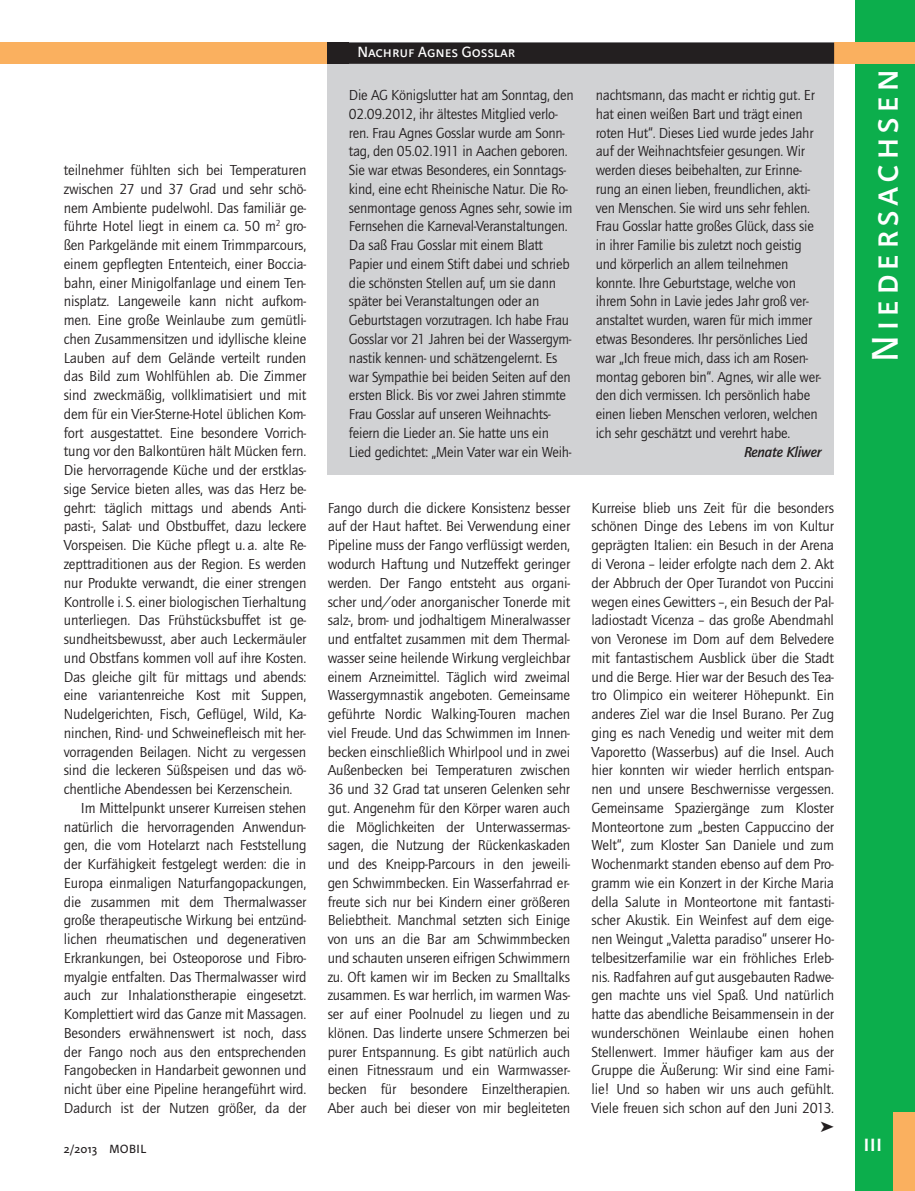
<style>
.page{position:relative;width:915px;height:1191px;background:#fff}
.page>*{position:absolute;margin:0;border:0;box-sizing:border-box;transform-origin:0 0}
.t1{font:37.5px "Linotype Projekt SC";letter-spacing:.1em;color:#fff}
.t2{font:700 18px "Linotype Projekt";color:#fff}
.t3{font:15px/18.8px "Quay Sans ITC";letter-spacing:-.01em;color:#231f20;text-align:justify}
.t4{font:15px "Linotype Projekt SC";letter-spacing:-.01em;color:#fff}
.t5{font:italic 500 15px "Quay Sans ITC";letter-spacing:-.015em;color:#231f20}
.t6{font:12px "Linotype Projekt";letter-spacing:.015em;color:#231f20}
</style>
<div class="page">
<div style="left:855px;top:0;width:59px;height:1191px;background:#0cae4c"></div>
<div style="left:0;top:43px;width:914px;height:21px;background:#fab05f"></div>
<div style="left:893px;top:1113px;width:21px;height:78px;background:#fab05f"></div>
<div style="left:327px;top:43px;width:506px;height:432px;background:#d1d2d4"></div>
<div style="left:336px;top:43px;width:497px;height:21px;background:#231f20"></div>
<div style="left:327px;top:43px;width:22px;height:21px;background:#231f20"></div>
<p class="t3" style="left:64px;top:162px;width:244px">teilnehmer fühlten sich bei Temperaturen</p>
<p class="t3" style="left:64px;top:181px;width:244px">zwischen 27 und 37 Grad und sehr schö-</p>
<p class="t3" style="left:64px;top:199px;width:244px">nem Ambiente pudelwohl. Das familiär ge-</p>
<p class="t3" style="left:64px;top:218px;width:244px">führte Hotel liegt in einem ca. 50 m<sup>2</sup> gro-</p>
<p class="t3" style="left:64px;top:237px;width:244px">ßen Parkgelände mit einem Trimmparcours,</p>
<p class="t3" style="left:64px;top:256px;width:243px">einem gepflegten Ententeich, einer Boccia-</p>
<p class="t3" style="left:64px;top:274px;width:243px">bahn, einer Minigolfanlage und einem Ten-</p>
<p class="t3" style="left:64px;top:293px;width:243px">nisplatz. Langeweile kann nicht aufkom-</p>
<p class="t3" style="left:64px;top:312px;width:244px">men. Eine große Weinlaube zum gemütli-</p>
<p class="t3" style="left:64px;top:331px;width:244px">chen Zusammensitzen und idyllische kleine</p>
<p class="t3" style="left:64px;top:349px;width:244px">Lauben auf dem Gelände verteilt runden</p>
<p class="t3" style="left:64px;top:368px;width:244px">das Bild zum Wohlfühlen ab. Die Zimmer</p>
<p class="t3" style="left:64px;top:387px;width:244px">sind zweckmäßig, vollklimatisiert und mit</p>
<p class="t3" style="left:64px;top:406px;width:243px">dem für ein Vier-Sterne-Hotel üblichen Kom-</p>
<p class="t3" style="left:64px;top:424px;width:244px">fort ausgestattet. Eine besondere Vorrich-</p>
<p class="t3" style="left:64px;top:443px;width:244px">tung vor den Balkontüren hält Mücken fern.</p>
<p class="t3" style="left:64px;top:462px;width:244px">Die hervorragende Küche und der erstklas-</p>
<p class="t3" style="left:64px;top:481px;width:244px">sige Service bieten alles, was das Herz be-</p>
<p class="t3" style="left:64px;top:499px;width:244px">gehrt: täglich mittags und abends Anti-</p>
<p class="t3" style="left:64px;top:518px;width:244px">pasti-, Salat- und Obstbuffet, dazu leckere</p>
<p class="t3" style="left:64px;top:537px;width:244px">Vorspeisen. Die Küche pflegt u. a. alte Re-</p>
<p class="t3" style="left:64px;top:556px;width:244px">zepttraditionen aus der Region. Es werden</p>
<p class="t3" style="left:64px;top:574px;width:244px">nur Produkte verwandt, die einer strengen</p>
<p class="t3" style="left:64px;top:593px;width:244px">Kontrolle i. S. einer biologischen Tierhaltung</p>
<p class="t3" style="left:64px;top:612px;width:244px">unterliegen. Das Frühstücksbuffet ist ge-</p>
<p class="t3" style="left:64px;top:631px;width:244px">sundheitsbewusst, aber auch Leckermäuler</p>
<p class="t3" style="left:64px;top:649px;width:244px">und Obstfans kommen voll auf ihre Kosten.</p>
<p class="t3" style="left:64px;top:668px;width:244px">Das gleiche gilt für mittags und abends:</p>
<p class="t3" style="left:64px;top:687px;width:244px">eine variantenreiche Kost mit Suppen,</p>
<p class="t3" style="left:64px;top:706px;width:244px">Nudelgerichten, Fisch, Geflügel, Wild, Ka-</p>
<p class="t3" style="left:64px;top:724px;width:243px">ninchen, Rind- und Schweinefleisch mit her-</p>
<p class="t3" style="left:64px;top:743px;width:244px">vorragenden Beilagen. Nicht zu vergessen</p>
<p class="t3" style="left:64px;top:762px;width:244px">sind die leckeren Süßspeisen und das wö-</p>
<p class="t3" style="left:64px;top:781px;width:230px">chentliche Abendessen bei Kerzenschein.</p>
<p class="t3" style="left:81px;top:799px;width:227px">Im Mittelpunkt unserer Kurreisen stehen</p>
<p class="t3" style="left:64px;top:818px;width:243px">natürlich die hervorragenden Anwendun-</p>
<p class="t3" style="left:64px;top:837px;width:244px">gen, die vom Hotelarzt nach Feststellung</p>
<p class="t3" style="left:64px;top:856px;width:244px">der Kurfähigkeit festgelegt werden: die in</p>
<p class="t3" style="left:64px;top:874px;width:244px">Europa einmaligen Naturfangopackungen,</p>
<p class="t3" style="left:64px;top:893px;width:244px">die zusammen mit dem Thermalwasser</p>
<p class="t3" style="left:64px;top:912px;width:244px">große therapeutische Wirkung bei entzünd-</p>
<p class="t3" style="left:64px;top:931px;width:244px">lichen rheumatischen und degenerativen</p>
<p class="t3" style="left:64px;top:949px;width:244px">Erkrankungen, bei Osteoporose und Fibro-</p>
<p class="t3" style="left:64px;top:968px;width:244px">myalgie entfalten. Das Thermalwasser wird</p>
<p class="t3" style="left:64px;top:987px;width:244px">auch zur Inhalationstherapie eingesetzt.</p>
<p class="t3" style="left:64px;top:1006px;width:244px">Komplettiert wird das Ganze mit Massagen.</p>
<p class="t3" style="left:64px;top:1024px;width:244px">Besonders erwähnenswert ist noch, dass</p>
<p class="t3" style="left:64px;top:1043px;width:244px">der Fango noch aus den entsprechenden</p>
<p class="t3" style="left:64px;top:1062px;width:244px">Fangobecken in Handarbeit gewonnen und</p>
<p class="t3" style="left:64px;top:1081px;width:244px">nicht über eine Pipeline herangeführt wird.</p>
<p class="t3" style="left:64px;top:1099px;width:244px">Dadurch ist der Nutzen größer, da der</p>
<p class="t4" style="left:357px;top:47px;width:159px">Nachruf Agnes Gosslar</p>
<p class="t3" style="left:349px;top:87px;width:226px;text-align:left">Die AG Königslutter hat am Sonntag, den 02.09.2012, ihr ältestes Mitglied verlo&shy;ren. Frau Agnes Gosslar wurde am Sonn&shy;tag, den 05.02.1911 in Aachen geboren.<br>Sie war etwas Besonderes, ein Sonntags&shy;kind, eine echt Rheinische Natur. Die Ro&shy;senmontage genoss Agnes sehr, sowie im Fernsehen die Karneval-Veranstaltungen.<br>Da saß Frau Gosslar mit einem Blatt Papier und einem Stift dabei und schrieb die schönsten Stellen auf, um sie dann später bei Veranstaltungen oder an Geburtstagen vorzutragen. Ich habe Frau Gosslar vor 21 Jahren bei der Wassergym&shy;nastik kennen- und schätzengelernt. Es war Sympathie bei beiden Seiten auf den ersten Blick. Bis vor zwei Jahren stimmte Frau Gosslar auf unseren Weihnachts - feiern die Lieder an. Sie hatte uns ein Lied gedichtet: „Mein Vater war ein Weih-</p>
<p class="t3" style="left:595px;top:87px;width:227px;text-align:left">nachtsmann, das macht er richtig gut. Er hat einen weißen Bart und trägt einen roten Hut“. Dieses Lied wurde jedes Jahr auf der Weihnachtsfeier gesungen. Wir werden dieses beibehalten, zur Erinne&shy;rung an einen lieben, freundlichen, akti&shy;ven Menschen. Sie wird uns sehr fehlen.<br>Frau Gosslar hatte großes Glück, dass sie in ihrer Familie bis zuletzt noch geistig und körperlich an allem teilnehmen konnte. Ihre Geburtstage, welche von ihrem Sohn in Lavie jedes Jahr groß ver&shy;anstaltet wurden, waren für mich immer etwas Besonderes. Ihr persönliches Lied war „Ich freue mich, dass ich am Rosen&shy;montag geboren bin“. Agnes, wir alle wer&shy;den dich vermissen. Ich persönlich habe einen lieben Menschen verloren, welchen ich sehr geschätzt und verehrt habe.</p>
<p class="t5" style="left:743px;top:446px;width:79px">Renate Kliwer</p>
<p class="t3" style="left:327px;top:499px;width:244px">Fango durch die dickere Konsistenz besser auf der Haut haftet. Bei Verwendung einer Pipeline muss der Fango verflüssigt werden, wodurch Haftung und Nutzeffekt geringer werden. Der Fango entsteht aus organi&shy;scher und/oder anorganischer Tonerde mit salz-, brom- und jodhaltigem Mineralwasser und entfaltet zusammen mit dem Thermal&shy;wasser seine heilende Wirkung vergleichbar einem Arzneimittel. Täglich wird zweimal Wassergymnastik angeboten. Gemeinsame geführte Nordic Walking-Touren machen viel Freude. Und das Schwimmen im Innen&shy;becken einschließlich Whirlpool und in zwei Außenbecken bei Temperaturen zwischen 36 und 32 Grad tat unseren Gelenken sehr gut. Angenehm für den Körper waren auch die Möglichkeiten der Unterwassermas - sagen, die Nutzung der Rückenkaskaden und des Kneipp-Parcours in den jeweili&shy;gen Schwimmbecken. Ein Wasserfahrrad er&shy;freute sich nur bei Kindern einer größeren Beliebtheit. Manchmal setzten sich Einige von uns an die Bar am Schwimmbecken und schauten unseren eifrigen Schwimmern zu. Oft kamen wir im Becken zu Smalltalks zusammen. Es war herrlich, im warmen Was&shy;ser auf einer Poolnudel zu liegen und zu klönen. Das linderte unsere Schmerzen bei purer Entspannung. Es gibt natürlich auch einen Fitnessraum und ein Warmwasser - becken für besondere Einzeltherapien.<br>Aber auch bei dieser von mir begleiteten</p>
<p class="t3" style="left:591px;top:499px;width:244px">Kurreise blieb uns Zeit für die besonders schönen Dinge des Lebens im von Kultur geprägten Italien: ein Besuch in der Arena di Verona – leider erfolgte nach dem 2. Akt der Abbruch der Oper Turandot von Puccini wegen eines Gewitters –, ein Besuch der Pal&shy;ladiostadt Vicenza – das große Abendmahl von Veronese im Dom auf dem Belvedere mit fantastischem Ausblick über die Stadt und die Berge. Hier war der Besuch des Tea&shy;tro Olimpico ein weiterer Höhepunkt. Ein anderes Ziel war die Insel Burano. Per Zug ging es nach Venedig und weiter mit dem Vaporetto (Wasserbus) auf die Insel. Auch hier konnten wir wieder herrlich entspan&shy;nen und unsere Beschwernisse vergessen.<br>Gemeinsame Spaziergänge zum Kloster Monteortone zum „besten Cappuccino der Welt“, zum Kloster San Daniele und zum Wochenmarkt standen ebenso auf dem Pro&shy;gramm wie ein Konzert in der Kirche Maria della Salute in Monteortone mit fantasti&shy;scher Akustik. Ein Weinfest auf dem eige&shy;nen Weingut „Valetta paradiso“ unserer Ho&shy;telbesitzerfamilie war ein fröhliches Erleb&shy;nis. Radfahren auf gut ausgebauten Radwe&shy;gen machte uns viel Spaß. Und natürlich hatte das abendliche Beisammensein in der wunderschönen Weinlaube einen hohen Stellenwert. Immer häufiger kam aus der Gruppe die Äußerung: Wir sind eine Fami&shy;lie! Und so haben wir uns auch gefühlt.<br>Viele freuen sich schon auf den Juni 2013.</p>
<h1 class="t1" style="left:871px;top:362px;width:295px;rotate:-90deg">Niedersachsen</h1>
<p class="t6" style="left:64px;top:1144px;width:84px">2/2013 MOBIL</p>
<p class="t2" style="left:863px;top:1138px;width:20px">III</p>
</div>
